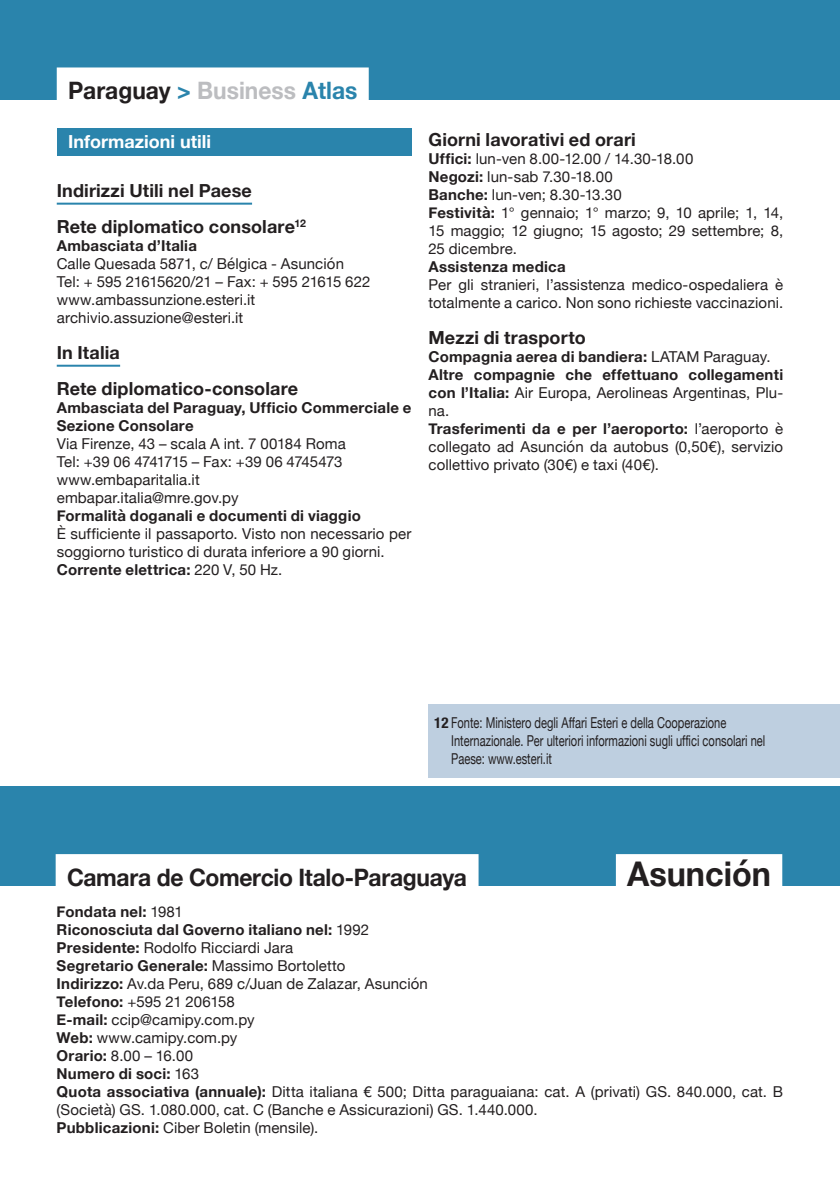
<style>
.page{position:relative;width:840px;height:1191px;background:#fff}
.page>*{position:absolute;margin:0;border:0;box-sizing:border-box;transform-origin:0 0}
.t1{font:700 34px "Helvetica Neue";color:#231f20;scale:.95 1}
.t2{font:700 24px "Helvetica Neue";letter-spacing:-.01em;color:#231f20;scale:.95 1}
.t3{font:700 18px "Helvetica Neue";letter-spacing:.01em;color:#231f20}
.t4{font:700 18px "Helvetica Neue";color:#fff}
.t5{font:15px/18px "Helvetica Neue";letter-spacing:.005em;color:#231f20}
.t6{font:700 15px/18px "Helvetica Neue";letter-spacing:.015em;color:#231f20}
.t7{font:15px/18px "Helvetica Neue";letter-spacing:.005em;color:#231f20;scale:.74 1}
.t8{font:15px "Helvetica Neue";letter-spacing:-.025em;color:#231f20}
.s1{color:#2a84ac}
.s2{color:#bcbdc0}
.s3{font-weight:400}
.s4{font-weight:700}
.s5{font-weight:700;font-stretch:condensed}
</style>
<div class="page">
<div style="left:0;top:786px;width:839px;height:100px;background:#2a84ac"></div>
<div style="left:615px;top:854px;width:166px;height:36px;background:#fff"></div>
<div style="left:56px;top:854px;width:422px;height:36px;background:#fff"></div>
<div style="left:0;top:0;width:839px;height:99px;background:#2a84ac"></div>
<hr style="left:57px;top:203px;width:195px;height:2px;background:#2a84ac">
<hr style="left:57px;top:365px;width:63px;height:2px;background:#2a84ac">
<div style="left:57px;top:128px;width:354px;height:27px;background:#2a84ac"></div>
<div style="left:57px;top:67px;width:311px;height:36px;background:#fff"></div>
<div style="left:428px;top:704px;width:411px;height:73px;background:#becfe0"></div>
<p class="t2" style="left:68px;top:72px;width:306px">Paraguay <span class="s1">&gt;</span> <span class="s2">Business</span> <span class="s1">Atlas</span></p>
<p class="t4" style="left:68px;top:127px;width:144px">Informazioni utili</p>
<p class="t3" style="left:57px;top:176px;width:196px">Indirizzi Utili nel Paese</p>
<p class="t3" style="left:57px;top:212px;width:250px">Rete diplomatico consolare<sup>12</sup></p>
<p class="t6" style="left:57px;top:237px;width:142px">Ambasciata d’Italia</p>
<p class="t5" style="left:57px;top:255px;width:288px">Calle Quesada 5871, c/ Bélgica - Asunción</p>
<p class="t5" style="left:57px;top:273px;width:315px">Tel: + 595 21615620/21 – Fax: + 595 21615 622</p>
<p class="t5" style="left:57px;top:291px;width:200px">www.ambassunzione.esteri.it</p>
<p class="t5" style="left:57px;top:309px;width:188px">archivio.assuzione@esteri.it</p>
<p class="t3" style="left:57px;top:338px;width:65px">In Italia</p>
<p class="t3" style="left:57px;top:374px;width:243px">Rete diplomatico-consolare</p>
<p class="t6" style="left:57px;top:399px;width:356px">Ambasciata del Paraguay, Ufficio Commerciale e<br>Sezione Consolare</p>
<p class="t5" style="left:57px;top:435px;width:290px">Via Firenze, 43 – scala A int. 7 00184 Roma</p>
<p class="t8" style="left:57px;top:451px;width:287px">Tel: +39 06 4741715 – Fax: +39 06 4745473</p>
<p class="t5" style="left:57px;top:471px;width:144px">www.embaparitalia.it</p>
<p class="t5" style="left:57px;top:489px;width:183px">embapar.italia@mre.gov.py</p>
<p class="t6" style="left:57px;top:507px;width:305px">Formalità doganali e documenti di viaggio</p>
<p class="t5" style="left:57px;top:525px;width:356px">È sufficiente il passaporto. Visto non necessario per soggiorno turistico di durata inferiore a 90 giorni.</p>
<p class="t6" style="left:57px;top:561px;width:227px">Corrente elettrica: <span class="s3">220 V, 50 Hz.</span></p>
<p class="t3" style="left:428px;top:125px;width:209px">Giorni lavorativi ed orari</p>
<p class="t5" style="left:428px;top:150px;width:266px"><span class="s4">Uffici:</span> lun-ven 8.00-12.00 / 14.30-18.00</p>
<p class="t5" style="left:428px;top:168px;width:186px"><span class="s4">Negozi:</span> lun-sab 7.30-18.00</p>
<p class="t5" style="left:428px;top:186px;width:195px"><span class="s4">Banche:</span> lun-ven; 8.30-13.30</p>
<p class="t5" style="left:428px;top:204px;width:356px;text-align:justify"><span class="s4">Festività:</span> 1° gennaio; 1° marzo; 9, 10 aprile; 1, 14, 15 maggio; 12 giugno; 15 agosto; 29 settembre; 8, 25 dicembre.</p>
<p class="t6" style="left:428px;top:258px;width:138px">Assistenza medica</p>
<p class="t5" style="left:428px;top:276px;width:356px">Per gli stranieri, l’assistenza medico-ospedaliera è totalmente a carico. Non sono richieste vaccinazioni.</p>
<p class="t3" style="left:428px;top:323px;width:159px">Mezzi di trasporto</p>
<p class="t6" style="left:428px;top:348px;width:343px">Compagnia aerea di bandiera: <span class="s3">LATAM Paraguay.</span></p>
<p class="t6" style="left:428px;top:366px;width:356px;text-align:justify">Altre compagnie che effettuano collegamenti con l’Italia: <span class="s3">Air Europa, Aerolineas Argentinas, Plu&shy;na.</span></p>
<p class="t5" style="left:428px;top:420px;width:356px;text-align:justify"><span class="s4">Trasferimenti da e per l’aeroporto:</span> l’aeroporto è collegato ad Asunción da autobus (0,50€), servizio collettivo privato (30€) e taxi (40€).</p>
<p class="t7" style="left:451px;top:714px;width:426px;text-indent:-17px"><span class="s5">12</span> Fonte: Ministero degli Affari Esteri e della Cooperazione<br>Internazionale. Per ulteriori informazioni sugli uffici consolari nel<br>Paese: www.esteri.it</p>
<p class="t2" style="left:67px;top:858px;width:422px">Camara de Comercio Italo-Paraguaya</p>
<p class="t1" style="left:627px;top:847px;width:153px">Asunción</p>
<p class="t6" style="left:57px;top:903px;width:128px">Fondata nel: <span class="s3">1981</span></p>
<p class="t6" style="left:57px;top:921px;width:314px">Riconosciuta dal Governo italiano nel: <span class="s3">1992</span></p>
<p class="t5" style="left:57px;top:939px;width:238px"><span class="s4">Presidente:</span> Rodolfo Ricciardi Jara</p>
<p class="t6" style="left:57px;top:957px;width:290px">Segretario Generale: <span class="s3">Massimo Bortoletto</span></p>
<p class="t5" style="left:57px;top:975px;width:372px"><span class="s4">Indirizzo:</span> Av.da Peru, 689 c/Juan de Zalazar, Asunción</p>
<p class="t5" style="left:57px;top:993px;width:180px"><span class="s4">Telefono:</span> +595 21 206158</p>
<p class="t5" style="left:57px;top:1011px;width:199px"><span class="s4">E-mail:</span> ccip@camipy.com.py</p>
<p class="t5" style="left:57px;top:1029px;width:182px"><span class="s4">Web:</span> www.camipy.com.py</p>
<p class="t5" style="left:57px;top:1047px;width:138px"><span class="s4">Orario:</span> 8.00 – 16.00</p>
<p class="t6" style="left:57px;top:1065px;width:144px">Numero di soci: <span class="s3">163</span></p>
<p class="t5" style="left:57px;top:1083px;width:727px"><span class="s4">Quota associativa (annuale):</span> Ditta italiana € 500; Ditta paraguaiana: cat. A (privati) GS. 840.000, cat. B (Società) GS. 1.080.000, cat. C (Banche e Assicurazioni) GS. 1.440.000.</p>
<p class="t5" style="left:57px;top:1119px;width:263px"><span class="s4">Pubblicazioni:</span> Ciber Boletin (mensile).</p>
</div>
